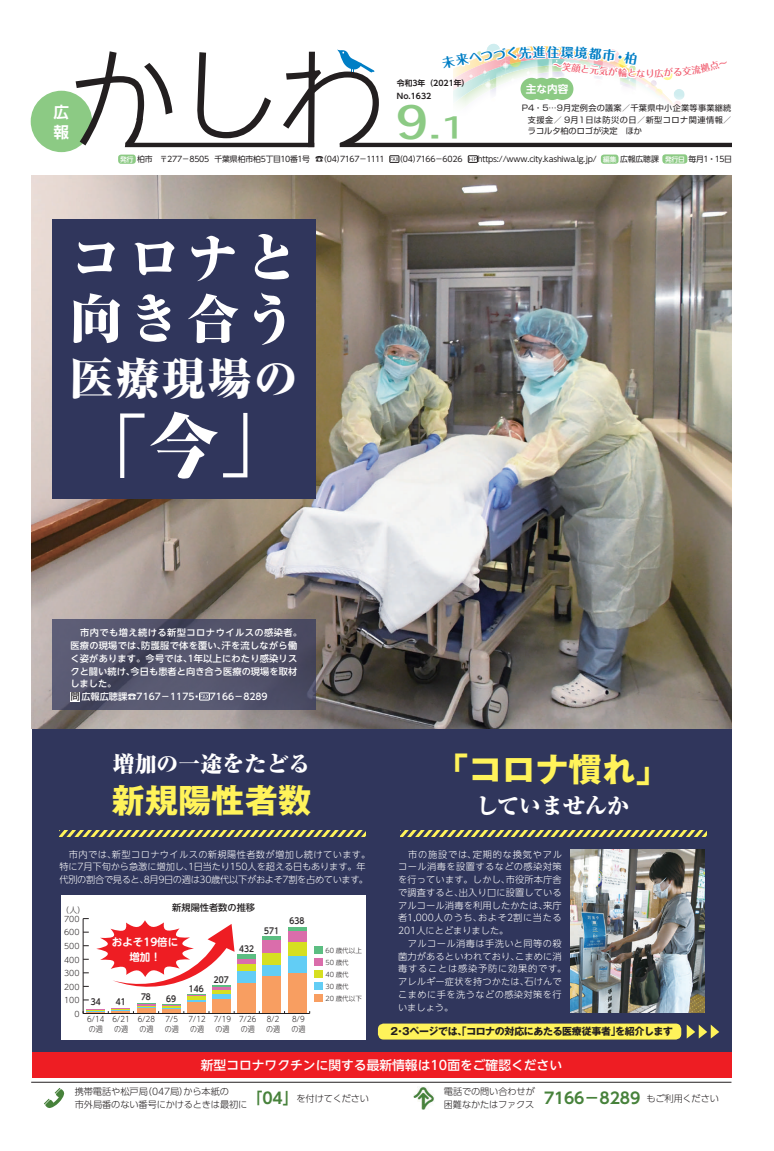
<style>
.page{position:relative;width:774px;height:1151px;background:#fff}
.page>*{position:absolute;margin:0;border:0;box-sizing:border-box;transform-origin:0 0}
.t1{font:800 expanded 70.9px "Ryumin Pr 6 N";color:#fff}
.t2{font:800 expanded 52.4px/60.9px "Ryumin Pr 6 N";letter-spacing:.12em;color:#fff}
.t3{font:800 expanded 43.9px "Ryumin Pr 6 N";letter-spacing:.05em;color:#fff}
.t4{font:700 33.3px "Gothic MB101 Pr 6 N";color:#fff35a}
.t5{font:27.8px "TB Go Std DB C6";color:#8cca84}
.t6{font:800 expanded 22px "Ryumin Pr 6 N";color:#fff}
.t7{font:700 15.6px/20.6px "UD Shin Go NT Pro De";color:#fff}
.t8{font:500 12.8px "UD Shin Go NT Pr 6";color:#fff}
.t9{font:700 12.8px "Maru Fo Pro";color:#007ec5}
.t10{font:700 10.6px "UD Shin Go NT Pro De";color:#fff}
.t11{font:700 10.5px/14.8px "UD Shin M Go Pr 6 N De";color:#fff;text-align:center}
.t12{font:700 9.9px "Gothic MB101 Pr 6";letter-spacing:-.03em;color:#231f20}
.t13{font:500 9.2px/12.8px "UD Shin Go NT Pr 6";letter-spacing:.025em;color:#fff}
.t14{font:300 9.2px/12.8px "UD Shin Go NT Pr 6";letter-spacing:.015em;color:#fff;text-align:justify}
.t15{font:300 9.2px/12.8px "UD Shin Go NT Pr 6";letter-spacing:-.015em;color:#fff}
.t16{font:300 9.2px/12.8px "UD Shin Go NT Pr 6";letter-spacing:.05em;color:#fff}
.t17{font:300 9.2px/12.1px "UD Shin Go Pro";letter-spacing:-.015em;color:#231f20}
.t18{font:500 9.2px "UD Shin Go NT Pr 6";color:#231f20}
.t19{font:500 8.4px "UD Shin M Go Pr 6 N";color:#231f20;scale:.9 1}
.t20{font:8.1px/11.3px "Shin Go Pr 5";letter-spacing:.035em;color:#231f20;text-align:justify}
.t21{font:7.9px "UD Shin Go NT Pro";letter-spacing:-.03em;color:#231f20}
.t22{font:300 7.8px/9.3px "UD Shin M Go Pr 6 N";color:#231f20;scale:.9 1}
.t23{font:300 7.8px "UD Shin M Go Pr 6 N";color:#231f20}
.t24{font:700 7.8px/12.3px "UD Shin Go NT Pro De";color:#231f20}
.t25{font:300 6.6px/12px "UD Shin M Go Pr 6 N";color:#231f20}
.s1{font-size:41.7px}
.s2{font-weight:500;font-size:6.7px;color:#fff}
.s3{font-size:8.5px}
.s4{font-family:"Futo Go B101 Pro";font-weight:700;font-size:9.5px;color:#231f20}
</style>
<div class="page">
<div style="left:32px;top:612px;width:699px;height:463px;background:#30365c"></div>
<img style="left:31px;top:176px;width:700px;height:552px">
<div style="left:52px;top:220px;width:264px;height:279px;background:#30365c"></div>
<div style="left:32px;top:1052px;width:699px;height:25px;background:#ee1d23"></div>
<svg style="left:687px;top:1024px;width:32px;height:14px"></svg>
<div style="left:378px;top:1023px;width:303px;height:16px;background:#fff35a;border-radius:6px"></div>
<div style="left:62px;top:895px;width:304px;height:144px;background:#fff"></div>
<div style="left:315px;top:946px;width:8px;height:8px;background:#5cbe82"></div>
<hr style="left:263px;top:936px;width:18px;height:4px;background:#5cbe82">
<div style="left:288px;top:927px;width:18px;height:5px;background:#5cbe82"></div>
<div style="left:315px;top:958px;width:8px;height:8px;background:#da6dab"></div>
<div style="left:263px;top:940px;width:18px;height:13px;background:#da6dab"></div>
<div style="left:288px;top:932px;width:18px;height:10px;background:#da6dab"></div>
<div style="left:315px;top:970px;width:8px;height:8px;background:#d6df21"></div>
<div style="left:263px;top:953px;width:18px;height:12px;background:#d6df21"></div>
<div style="left:288px;top:942px;width:18px;height:14px;background:#d6df21"></div>
<div style="left:315px;top:982px;width:8px;height:8px;background:#62cdf5"></div>
<div style="left:263px;top:965px;width:18px;height:11px;background:#62cdf5"></div>
<div style="left:288px;top:956px;width:18px;height:17px;background:#62cdf5"></div>
<div style="left:315px;top:994px;width:8px;height:8px;background:#f89e61"></div>
<div style="left:263px;top:976px;width:18px;height:37px;background:#f89e61"></div>
<div style="left:288px;top:973px;width:18px;height:40px;background:#f89e61"></div>
<hr style="left:83px;top:1013px;width:227px;height:1px;background:#231f20">
<svg style="left:83px;top:918px;width:180px;height:95px"></svg>
<svg style="left:59px;top:831px;width:307px;height:6px"></svg>
<svg style="left:400px;top:831px;width:306px;height:6px"></svg>
<svg style="left:52px;top:620px;width:264px;height:90px;background:#515169"></svg>
<div style="left:70px;top:692px;width:10px;height:10px;background:#fff"></div>
<svg style="left:201px;top:695px;width:7px;height:3px"></svg>
<div style="left:199px;top:693px;width:11px;height:7px;border:1px solid #fff"></div>
<img style="left:570px;top:849px;width:134px;height:163px">
<div style="left:31px;top:91px;width:61px;height:61px;background:#8cca84;border-radius:50%"></div>
<img style="left:414px;top:1087px;width:20px;height:22px">
<svg style="left:44px;top:1088px;width:20px;height:20px"></svg>
<hr style="left:31px;top:1082px;width:700px;height:1px;background:#231f20">
<svg style="left:75px;top:44px;width:656px;height:257px"></svg>
<p class="t24" style="left:397px;top:77px;width:74px">令和3年（2021年）<br>No.1632</p>
<h3 class="t7" style="left:54px;top:101px;width:17px">広報</h3>
<h3 class="t5" style="left:394px;top:112px;width:72px"><span class="s1">9</span>.1</h3>
<h3 class="t9" style="left:547px;top:42px;width:14px">住</h3>
<p class="t10" style="left:526px;top:80px;width:44px">主な内容</p>
<p class="t20" style="left:528px;top:102px;width:205px;text-indent:-6px">P4・5…9月定例会の議案／千葉県中小企業等事業継続支援金／ 9月1日は防災の日／新型コロナ関連情報／ラコルタ柏のロゴが決定　ほか</p>
<p class="t21" style="left:120px;top:153px;width:266px"><span class="s2">発行</span> 柏市　〒277−8505 千葉県柏市柏5丁目10番1号 <span class="s3">☎</span>（04）7167−1111</p>
<p class="t21" style="left:395px;top:153px;width:69px">（04）7166−6026</p>
<p class="t21" style="left:478px;top:153px;width:263px">https://www.city.kashiwa.lg.jp/ <span class="s2">編集</span> 広報広聴課 <span class="s2">発行日</span> 毎月1・15日　</p>
<h2 class="t2" style="left:70px;top:226px;width:230px">コロナと向き合う</h2>
<h3 class="t3" style="left:70px;top:344px;width:230px">医療現場の</h3>
<h1 class="t1" style="left:77px;top:390px;width:214px">「今」</h1>
<p class="t13" style="left:70px;top:626px;width:233px">　市内でも増え続ける新型コロナウイルスの感染者。医療の現場では、防護服で体を覆い、汗を流しながら働く姿があります。今号では、1年以上にわたり感染リスクと闘い続け、今日も患者と向き合う医療の現場を取材しました。<br><span class="s4">問</span>広報広聴課☎7167－1175・ 7166－8289</p>
<h3 class="t6" style="left:113px;top:746px;width:199px">増加の一途をたどる</h3>
<h3 class="t4" style="left:112px;top:773px;width:201px">新規陽性者数</h3>
<p class="t15" style="left:59px;top:847px;width:312px">　市内では、新型コロナウイルスの新規陽性者数が増加し続けています。特に7月下旬から急激に増加し、1日当たり150人を超える日もあります。年代別の割合で見ると、8月9日の週は30歳代以下がおよそ7割を占めています。</p>
<p class="t23" style="left:62px;top:903px;width:25px">（人）</p>
<p class="t18" style="left:172px;top:900px;width:84px">新規陽性者数の推移</p>
<p class="t23" style="left:64px;top:913px;width:17px">700</p>
<p class="t19" style="left:289px;top:914px;width:18px">638</p>
<p class="t23" style="left:64px;top:926px;width:17px">600</p>
<p class="t23" style="left:64px;top:940px;width:17px">500</p>
<p class="t23" style="left:64px;top:953px;width:17px">400</p>
<p class="t11" style="left:112px;top:934px;width:68px">およそ19倍に増加！</p>
<p class="t19" style="left:239px;top:942px;width:18px">432</p>
<p class="t19" style="left:264px;top:923px;width:18px">571</p>
<p class="t23" style="left:64px;top:967px;width:17px">300</p>
<p class="t23" style="left:64px;top:980px;width:17px">200</p>
<p class="t23" style="left:64px;top:994px;width:17px">100</p>
<p class="t19" style="left:91px;top:995px;width:13px">34</p>
<p class="t19" style="left:116px;top:995px;width:13px">41</p>
<p class="t19" style="left:141px;top:989px;width:13px">78</p>
<p class="t19" style="left:166px;top:991px;width:13px">69</p>
<p class="t19" style="left:189px;top:981px;width:18px">146</p>
<p class="t19" style="left:214px;top:973px;width:18px">207</p>
<p class="t23" style="left:74px;top:1007px;width:7px">0</p>
<p class="t22" style="left:87px;top:1014px;width:21px">6/14の週</p>
<p class="t22" style="left:112px;top:1014px;width:21px">6/21の週</p>
<p class="t22" style="left:138px;top:1014px;width:21px">6/28の週</p>
<p class="t22" style="left:165px;top:1014px;width:17px">7/5の週</p>
<p class="t22" style="left:188px;top:1014px;width:21px">7/12の週</p>
<p class="t22" style="left:214px;top:1014px;width:21px">7/19の週</p>
<p class="t22" style="left:239px;top:1014px;width:21px">7/26の週</p>
<p class="t22" style="left:266px;top:1014px;width:17px">8/2の週</p>
<p class="t22" style="left:291px;top:1014px;width:17px">8/9の週</p>
<p class="t25" style="left:325px;top:944px;width:38px">60 歳代以上<br>50 歳代<br>40 歳代<br>30 歳代<br>20 歳代以下</p>
<h3 class="t4" style="left:452px;top:742px;width:201px">「コロナ慣れ」</h3>
<h3 class="t6" style="left:475px;top:788px;width:155px">していませんか</h3>
<p class="t14" style="left:398px;top:847px;width:165px">　市の施設では、定期的な換気やアルコール消毒を設置するなどの感染対策を行っています。しかし、市役所本庁舎で調査すると、出入り口に設置しているアルコール消毒を利用したかたは、来庁者1,000人のうち、およそ2割に当たる201人にとどまりました。</p>
<p class="t16" style="left:398px;top:937px;width:170px;text-indent:10px">アルコール消毒は手洗いと同等の殺菌力があるといわれており、こまめに消毒することは感染予防に効果的です。アレルギー症状を持つかたは、石けんでこまめに手を洗うなどの感染対策を行いましょう。</p>
<p class="t12" style="left:391px;top:1023px;width:284px">2・3ページでは、「コロナの対応にあたる医療従事者」を紹介します</p>
<h3 class="t8" style="left:201px;top:1054px;width:363px">新型コロナワクチンに関する最新情報は10面をご確認ください</h3>
<p class="t17" style="left:75px;top:1085px;width:296px">携帯電話や松戸局（047局）から本紙の<br>市外局番のない番号にかけるときは最初に<sup>「04」</sup>を付けてください</p>
<p class="t17" style="left:444px;top:1085px;width:277px">電話での問い合わせが<br>困難なかたはファクス <sup>7166−8289</sup> もご利用ください</p>
</div>
